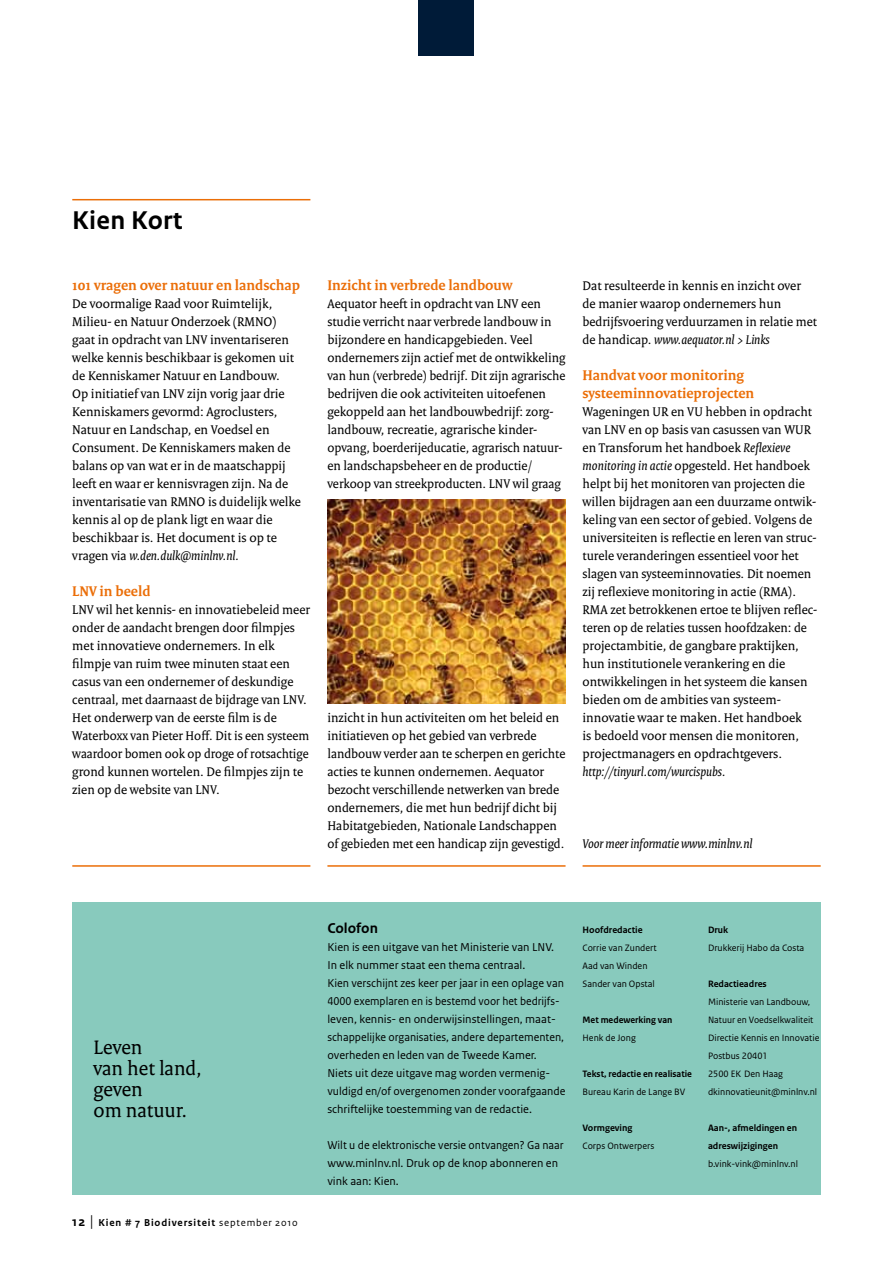
<style>
.page{position:relative;width:893px;height:1263px;background:#fff}
.page>*{position:absolute;margin:0;border:0;box-sizing:border-box;transform-origin:0 0}
.t1{font:700 27px "Rijksoverheid Sans Text";letter-spacing:.01em;color:#000}
.t2{font:21px/21px "Rijksoverheid Serif";color:#000}
.t3{font:700 15px/18px "Rijksoverheid Serif";color:#eb6e08}
.t4{font:700 15px "Rijksoverheid Sans Text";color:#000}
.t5{font:13.5px/18px "Rijksoverheid Serif";color:#000}
.t6{font:italic 13.5px "Rijksoverheid Serif";color:#000}
.t7{font:12px/18px "Rijksoverheid Sans Text";color:#000}
.t8{font:700 10.5px "Rijksoverheid Sans Text";letter-spacing:.08em;color:#000}
.t9{font:9.75px/18px "Rijksoverheid Sans Text";color:#000}
.t10{font:700 9.75px/18px "Rijksoverheid Sans Text";color:#000}
.s1{font-style:italic}
.s2{font-size:13.5px}
.s3{font-weight:400;font-size:16.5px}
.s4{font-weight:400}
</style>
<div class="page">
<hr style="left:72px;top:199px;width:238px;height:1px;background:#eb6e08">
<div style="left:72px;top:902px;width:749px;height:293px;background:#88cabd"></div>
<hr style="left:72px;top:865px;width:238px;height:2px;background:#eb6e08">
<hr style="left:327px;top:865px;width:239px;height:2px;background:#eb6e08">
<hr style="left:583px;top:865px;width:238px;height:2px;background:#eb6e08">
<img style="left:327px;top:500px;width:239px;height:204px">
<div style="left:419px;top:0;width:55px;height:55px;background:#001b38"></div>
<h1 class="t1" style="left:72px;top:205px;width:112px">Kien Kort</h1>
<p class="t3" style="left:72px;top:276px;width:229px">101 vragen over natuur en landschap</p>
<p class="t5" style="left:72px;top:294px;width:230px">De voormalige Raad voor Ruimtelijk, Milieu- en Natuur Onderzoek (RMNO) gaat in opdracht van LNV inventariseren welke kennis beschikbaar is gekomen uit de Kenniskamer Natuur en Landbouw.<br>Op initiatief van LNV zijn vorig jaar drie Kenniskamers gevormd: Agroclusters, Natuur en Landschap, en Voedsel en Consument. De Kenniskamers maken de balans op van wat er in de maatschappij leeft en waar er kennisvragen zijn. Na de inventarisatie van RMNO is duidelijk welke kennis al op de plank ligt en waar die beschikbaar is. Het document is op te vragen via <span class="s1">w.den.dulk@minlnv.nl.</span></p>
<p class="t3" style="left:72px;top:582px;width:80px">LNV in beeld</p>
<p class="t5" style="left:72px;top:600px;width:239px">LNV wil het kennis- en innovatiebeleid meer onder de aandacht brengen door filmpjes met innovatieve ondernemers. In elk filmpje van ruim twee minuten staat een casus van een ondernemer of deskundige centraal, met daarnaast de bijdrage van LNV.<br>Het onderwerp van de eerste film is de Waterboxx van Pieter Hoff. Dit is een systeem waardoor bomen ook op droge of rotsachtige grond kunnen wortelen. De filmpjes zijn te zien op de website van LNV.</p>
<p class="t3" style="left:327px;top:276px;width:186px">Inzicht in verbrede landbouw</p>
<p class="t5" style="left:327px;top:294px;width:240px">Aequator heeft in opdracht van LNV een studie verricht naar verbrede landbouw in bijzondere en handicapgebieden. Veel ondernemers zijn actief met de ontwikkeling van hun (verbrede) bedrijf. Dit zijn agrarische bedrijven die ook activiteiten uitoefenen gekoppeld aan het landbouwbedrijf: zorg&shy;landbouw, recreatie, agrarische kinder&shy;opvang, boerderijeducatie, agrarisch natuur&shy;en landschapsbeheer en de productie/ verkoop van streekproducten. LNV wil graag</p>
<p class="t5" style="left:327px;top:708px;width:240px">inzicht in hun activiteiten om het beleid en initiatieven op het gebied van verbrede landbouw verder aan te scherpen en gerichte acties te kunnen ondernemen. Aequator bezocht verschillende netwerken van brede ondernemers, die met hun bedrijf dicht bij Habitatgebieden, Nationale Landschappen of gebieden met een handicap zijn gevestigd.</p>
<p class="t5" style="left:583px;top:276px;width:236px">Dat resulteerde in kennis en inzicht over de manier waarop ondernemers hun bedrijfsvoering verduurzamen in relatie met de handicap. <span class="s1">www.aequator.nl &gt; Links</span></p>
<p class="t3" style="left:583px;top:366px;width:173px">Handvat voor monitoring systeeminnovatieprojecten</p>
<p class="t5" style="left:583px;top:402px;width:236px">Wageningen UR en VU hebben in opdracht van LNV en op basis van casussen van WUR en Transforum het handboek <span class="s1">Reflexieve monitoring in actie</span> opgesteld. Het handboek helpt bij het monitoren van projecten die willen bijdragen aan een duurzame ontwik&shy;keling van een sector of gebied. Volgens de universiteiten is reflectie en leren van struc&shy;turele veranderingen essentieel voor het slagen van systeeminnovaties. Dit noemen zij reflexieve monitoring in actie (RMA).<br>RMA zet betrokkenen ertoe te blijven reflec&shy;teren op de relaties tussen hoofdzaken: de projectambitie, de gangbare praktijken, hun institutionele verankering en die ontwikkelingen in het systeem die kansen bieden om de ambities van systeem&shy;innovatie waar te maken. Het handboek<br>is bedoeld voor mensen die monitoren, projectmanagers en opdrachtgevers.</p>
<p class="t6" style="left:583px;top:763px;width:145px">http://tinyurl.com/wurcispubs.</p>
<p class="t6" style="left:583px;top:835px;width:172px">Voor meer informatie www.minlnv.nl</p>
<h2 class="t2" style="left:94px;top:1036px;width:110px">Leven<br>van het land, geven<br>om natuur.</h2>
<p class="t8" style="left:72px;top:1216px;width:227px"><span class="s2">12</span> <span class="s3">|</span> Kien # 7 Biodiversiteit <span class="s4">september 2010</span></p>
<p class="t4" style="left:327px;top:920px;width:52px">Colofon</p>
<p class="t7" style="left:327px;top:939px;width:240px">Kien is een uitgave van het Ministerie van LNV.<br>In elk nummer staat een thema centraal.<br>Kien verschijnt zes keer per jaar in een oplage van 4000 exemplaren en is bestemd voor het bedrijfs&shy;leven, kennis- en onderwijsinstellingen, maat&shy;schappelijke organisaties, andere departementen, overheden en leden van de Tweede Kamer.<br>Niets uit deze uitgave mag worden vermenig&shy;vuldigd en/of overgenomen zonder voorafgaande schriftelijke toestemming van de redactie.</p>
<p class="t7" style="left:327px;top:1137px;width:238px">Wilt u de elektronische versie ontvangen? Ga naar www.minlnv.nl. Druk op de knop abonneren en vink aan: Kien.</p>
<p class="t10" style="left:583px;top:921px;width:62px">Hoofdredactie</p>
<p class="t9" style="left:583px;top:939px;width:76px">Corrie van Zundert<br>Aad van Winden<br>Sander van Opstal</p>
<p class="t10" style="left:583px;top:1011px;width:91px">Met medewerking van</p>
<p class="t9" style="left:583px;top:1029px;width:55px">Henk de Jong</p>
<p class="t10" style="left:583px;top:1065px;width:111px">Tekst, redactie en realisatie</p>
<p class="t9" style="left:583px;top:1083px;width:104px">Bureau Karin de Lange BV</p>
<p class="t10" style="left:583px;top:1119px;width:51px">Vormgeving</p>
<p class="t9" style="left:583px;top:1137px;width:73px">Corps Ontwerpers</p>
<p class="t10" style="left:708px;top:921px;width:22px">Druk</p>
<p class="t9" style="left:708px;top:939px;width:98px">Drukkerij Habo da Costa</p>
<p class="t10" style="left:708px;top:975px;width:60px">Redactieadres</p>
<p class="t9" style="left:708px;top:993px;width:113px">Ministerie van Landbouw,<br>Natuur en Voedselkwaliteit<br>Directie Kennis en Innovatie<br>Postbus 20401<br>2500 EK Den Haag dkinnovatieunit@minlnv.nl</p>
<p class="t10" style="left:708px;top:1119px;width:91px">Aan-, afmeldingen en adreswijzigingen</p>
<p class="t9" style="left:708px;top:1155px;width:91px">b.vink-vink@minlnv.nl</p>
</div>
